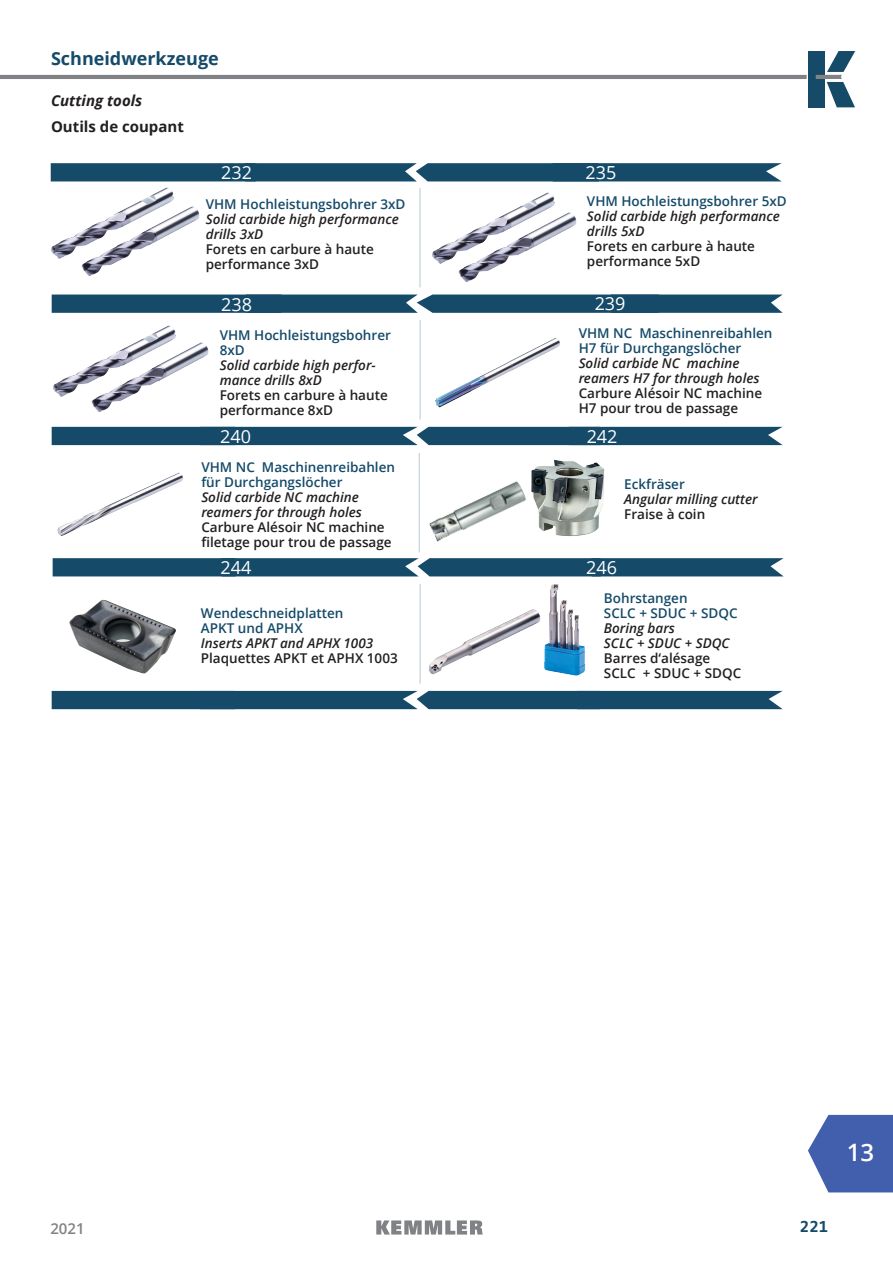
<style>
.page{position:relative;width:893px;height:1263px;background:#fff}
.page>*{position:absolute;margin:0;border:0;box-sizing:border-box;transform-origin:0 0}
.t1{font:600 24px "Open Sans";color:#fff}
.t2{font:18px "Open Sans";color:#fff}
.t3{font:700 18px "Open Sans";color:#154a69}
.t4{font:700 16.5px "Zwo OT";color:#154a69}
.t5{font:700 15px "Open Sans";color:#231f20}
.t6{font:italic 700 15px "Open Sans";color:#231f20}
.t7{font:600 15px "Open Sans";color:#808285}
.t8{font:italic 600 13.5px/15px "Open Sans";color:#231f20}
.t9{font:600 13.5px/15px "Open Sans";color:#231f20}
.t10{font:600 13.5px/15px "Open Sans";color:#154a69}
</style>
<div class="page">
<div style="left:808px;top:51px;width:16px;height:56px;background:#154a69"></div>
<svg style="left:816px;top:51px;width:39px;height:56px"></svg>
<svg style="left:376px;top:1220px;width:107px;height:14px"></svg>
<hr style="left:0;top:75px;width:807px;height:4px;background:#808285">
<svg style="left:808px;top:1115px;width:85px;height:77px;background:#5772b5"></svg>
<svg style="left:51px;top:163px;width:731px;height:18px;background:#1d506e"></svg>
<div style="left:52px;top:427px;width:731px;height:18px;background:#154a69"></div>
<svg style="left:52px;top:295px;width:731px;height:18px;background:#1d506e"></svg>
<svg style="left:53px;top:558px;width:731px;height:18px;background:#1d506e"></svg>
<div style="left:52px;top:691px;width:731px;height:18px;background:#154a69"></div>
<hr style="left:420px;top:188px;width:1px;height:99px;background:#154867">
<hr style="left:420px;top:320px;width:1px;height:99px;background:#154867">
<hr style="left:419px;top:453px;width:1px;height:99px;background:#154867">
<hr style="left:420px;top:584px;width:1px;height:100px;background:#154867">
<img style="left:81px;top:206px;width:119px;height:70px">
<img style="left:50px;top:181px;width:139px;height:85px">
<img style="left:458px;top:212px;width:119px;height:70px">
<img style="left:432px;top:192px;width:138px;height:79px">
<img style="left:92px;top:342px;width:117px;height:70px">
<img style="left:53px;top:325px;width:139px;height:78px">
<img style="left:435px;top:338px;width:125px;height:70px">
<img style="left:57px;top:472px;width:126px;height:64px">
<img style="left:429px;top:481px;width:97px;height:61px">
<img style="left:531px;top:460px;width:74px;height:76px">
<img style="left:544px;top:584px;width:42px;height:92px">
<img style="left:429px;top:609px;width:112px;height:66px">
<img style="left:69px;top:600px;width:107px;height:74px">
<h2 class="t3" style="left:51px;top:46px;width:169px">Schneidwerkzeuge</h2>
<p class="t6" style="left:51px;top:90px;width:93px">Cutting tools</p>
<p class="t5" style="left:51px;top:116px;width:134px">Outils de coupant</p>
<h2 class="t2" style="left:221px;top:160px;width:32px">232</h2>
<h2 class="t2" style="left:586px;top:160px;width:32px">235</h2>
<p class="t10" style="left:206px;top:196px;width:201px">VHM Hochleistungsbohrer 3xD</p>
<p class="t8" style="left:206px;top:211px;width:194px">Solid carbide high performance drills 3xD</p>
<p class="t9" style="left:206px;top:241px;width:170px">Forets en carbure à haute performance 3xD</p>
<p class="t10" style="left:587px;top:194px;width:201px">VHM Hochleistungsbohrer 5xD</p>
<p class="t8" style="left:587px;top:209px;width:194px">Solid carbide high performance drills 5xD</p>
<p class="t9" style="left:587px;top:239px;width:170px">Forets en carbure à haute performance 5xD</p>
<h2 class="t2" style="left:221px;top:292px;width:32px">238</h2>
<h2 class="t2" style="left:595px;top:291px;width:32px">239</h2>
<p class="t10" style="left:220px;top:327px;width:173px">VHM Hochleistungsbohrer<br>8xD</p>
<p class="t8" style="left:220px;top:357px;width:158px">Solid carbide high perfor&shy;mance drills 8xD</p>
<p class="t9" style="left:220px;top:387px;width:170px">Forets en carbure à haute performance 8xD</p>
<p class="t10" style="left:579px;top:325px;width:195px">VHM NC Maschinenreibahlen<br>H7 für Durchgangslöcher</p>
<p class="t8" style="left:579px;top:355px;width:182px">Solid carbide NC machine reamers H7 for through holes</p>
<p class="t9" style="left:579px;top:385px;width:185px">Carbure Alésoir NC machine<br>H7 pour trou de passage</p>
<h2 class="t2" style="left:220px;top:424px;width:32px">240</h2>
<h2 class="t2" style="left:587px;top:424px;width:32px">242</h2>
<p class="t10" style="left:201px;top:460px;width:195px">VHM NC Maschinenreibahlen für Durchgangslöcher</p>
<p class="t8" style="left:201px;top:490px;width:162px">Solid carbide NC machine reamers for through holes</p>
<p class="t9" style="left:201px;top:520px;width:192px">Carbure Alésoir NC machine filetage pour trou de passage</p>
<p class="t10" style="left:624px;top:477px;width:62px">Eckfräser</p>
<p class="t8" style="left:624px;top:492px;width:135px">Angular milling cutter</p>
<p class="t9" style="left:624px;top:507px;width:83px">Fraise à coin</p>
<h2 class="t2" style="left:220px;top:555px;width:32px">244</h2>
<h2 class="t2" style="left:586px;top:555px;width:32px">246</h2>
<p class="t10" style="left:201px;top:605px;width:144px">Wendeschneidplatten<br>APKT und APHX</p>
<p class="t8" style="left:201px;top:635px;width:174px">Inserts APKT and APHX 1003</p>
<p class="t9" style="left:201px;top:650px;width:198px">Plaquettes APKT et APHX 1003</p>
<p class="t10" style="left:604px;top:590px;width:135px">Bohrstangen<br>SCLC + SDUC + SDQC</p>
<p class="t8" style="left:604px;top:620px;width:127px">Boring bars<br>SCLC + SDUC + SDQC</p>
<p class="t9" style="left:604px;top:650px;width:139px">Barres d‘alésage<br>SCLC + SDUC + SDQC</p>
<p class="t7" style="left:50px;top:1219px;width:36px">2021</p>
<h1 class="t1" style="left:847px;top:1136px;width:29px">13</h1>
<p class="t4" style="left:800px;top:1217px;width:30px">221</p>
</div>
